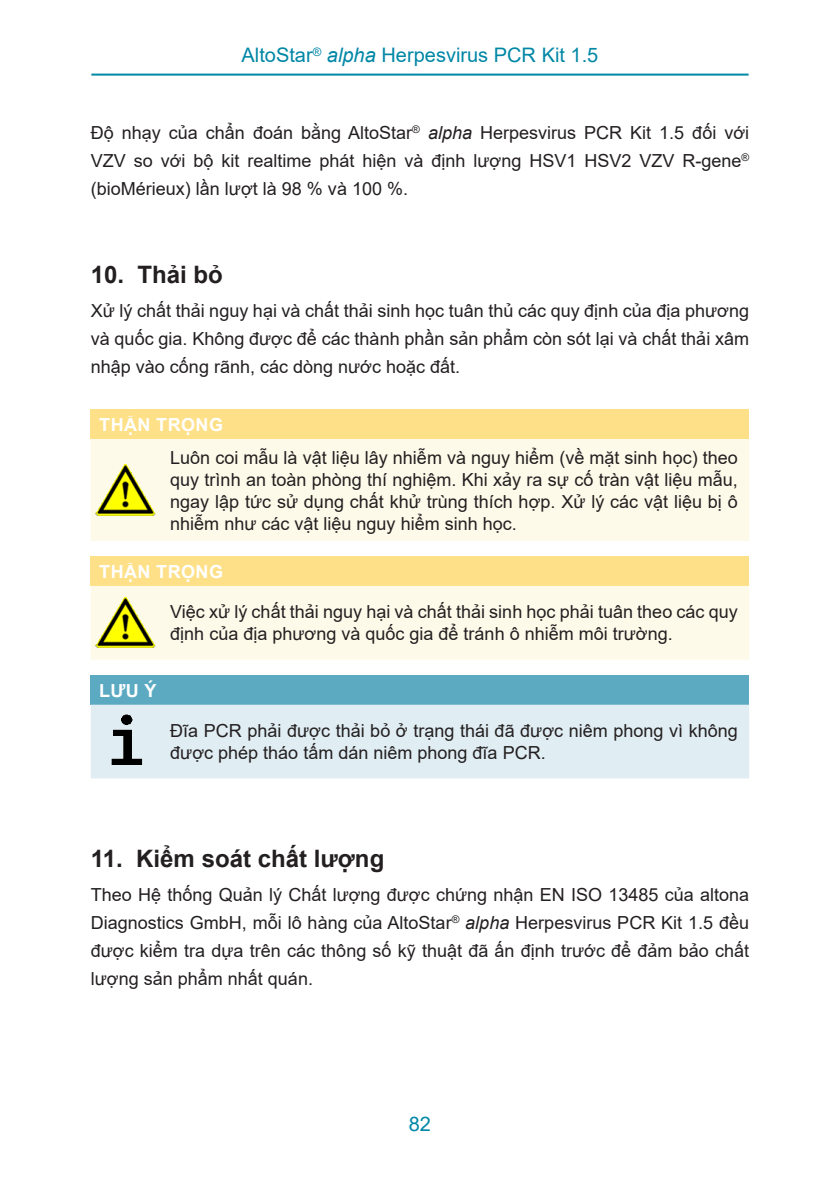
<style>
.page{position:relative;width:840px;height:1191px;background:#fff}
.page>*{position:absolute;margin:0;border:0;box-sizing:border-box;transform-origin:0 0}
.Level_1{font:700 24px "Arial";color:#231f20}
.Seitenkopf{font:20px "Arial";color:#0087a6}
.Mengentext{font:18px/28px "Arial";color:#231f20;text-align:justify}
.Note_hazard_conseque{font:18px/22px "Arial";color:#231f20;text-align:justify}
.Note_para{font:18px/22px "Arial";color:#231f20}
.Note_Titel{font:700 18px "Arial";letter-spacing:.02em;color:#fff}
.s1{font-style:italic}
</style>
<div class="page">
<hr style="left:91px;top:74px;width:657px;height:2px;background:#0087a6">
<div style="left:91px;top:410px;width:657px;height:29px;background:#fee088"></div>
<div style="left:91px;top:439px;width:657px;height:102px;background:#fefaea"></div>
<img style="left:94px;top:459px;width:62px;height:62px">
<div style="left:91px;top:557px;width:657px;height:29px;background:#fee088"></div>
<div style="left:91px;top:586px;width:657px;height:73px;background:#fefaea"></div>
<img style="left:94px;top:591px;width:62px;height:63px">
<div style="left:91px;top:675px;width:657px;height:29px;background:#5caac2"></div>
<div style="left:91px;top:704px;width:657px;height:74px;background:#e0edf3"></div>
<img style="left:94px;top:710px;width:62px;height:62px">
<p class="Seitenkopf" style="left:241px;top:41px;width:358px">AltoStar<sup>®</sup> <span class="s1">alpha</span> Herpesvirus PCR Kit 1.5</p>
<p class="Mengentext" style="left:91px;top:119px;width:659px">Độ nhạy của chẩn đoán bằng AltoStar<sup>®</sup> <span class="s1">alpha</span> Herpesvirus PCR Kit 1.5 đối với VZV so với bộ kit realtime phát hiện và đị nh lượng HSV1 HSV2 VZV R-gene<sup>® </sup>(bioMérieux) lần lượt là 98 % và 100 %.</p>
<p class="Level_1" style="left:91px;top:257px;width:134px">10. Thải bỏ</p>
<p class="Mengentext" style="left:91px;top:296px;width:659px">Xử lý chất thải nguy hại và chất thải sinh học tuân thủ các quy định của địa phương và quốc gia. Không được để các thành phần sản phẩm còn sót lại và chất thải xâm nhập vào cống rãnh, các dòng nước hoặc đất.</p>
<p class="Note_Titel" style="left:99px;top:412px;width:125px">THẬN TRỌNG</p>
<p class="Note_hazard_conseque" style="left:170px;top:446px;width:568px">Luôn coi mẫu là vật liệu lây nhiễm và nguy hiểm (về mặt sinh học) theo quy trình an toàn phòng thí nghiệm. Khi xảy ra sự cố tràn vật liệu mẫu, ngay lập tức sử dụng chất khử trùng thích hợp. Xử lý các vật liệu bị ô nhiễm như các vật liệu nguy hiểm sinh học.</p>
<p class="Note_Titel" style="left:99px;top:559px;width:125px">THẬN TRỌNG</p>
<p class="Note_hazard_conseque" style="left:170px;top:601px;width:568px">Việc xử lý chất thải nguy hại và chất thải sinh học phải tuân theo các quy định của địa phương và quốc gia để tránh ô nhiễm môi trường.</p>
<p class="Note_Titel" style="left:99px;top:677px;width:59px">LƯU Ý</p>
<p class="Note_para" style="left:170px;top:719px;width:568px">Đĩa PCR phải được thải bỏ ở trạng thái đã được niêm phong vì không được phép tháo tấm dán niêm phong đĩa PCR.</p>
<p class="Level_1" style="left:91px;top:842px;width:295px">11. Kiểm soát chất lượng</p>
<p class="Mengentext" style="left:91px;top:880px;width:659px">Theo Hệ thống Quản lý Chất lượng được chứng nhận EN ISO 13485 của altona Diagnostics GmbH, mỗi lô hàng của AltoStar<sup>®</sup> <span class="s1">alpha</span> Herpesvirus PCR Kit 1.5 đều được kiểm tra dựa trên các thông số kỹ thuật đã ấn định trước để đảm bảo chất lượng sản phẩm nhất quán.</p>
<p class="Seitenkopf" style="left:408px;top:1110px;width:24px">82</p>
</div>
